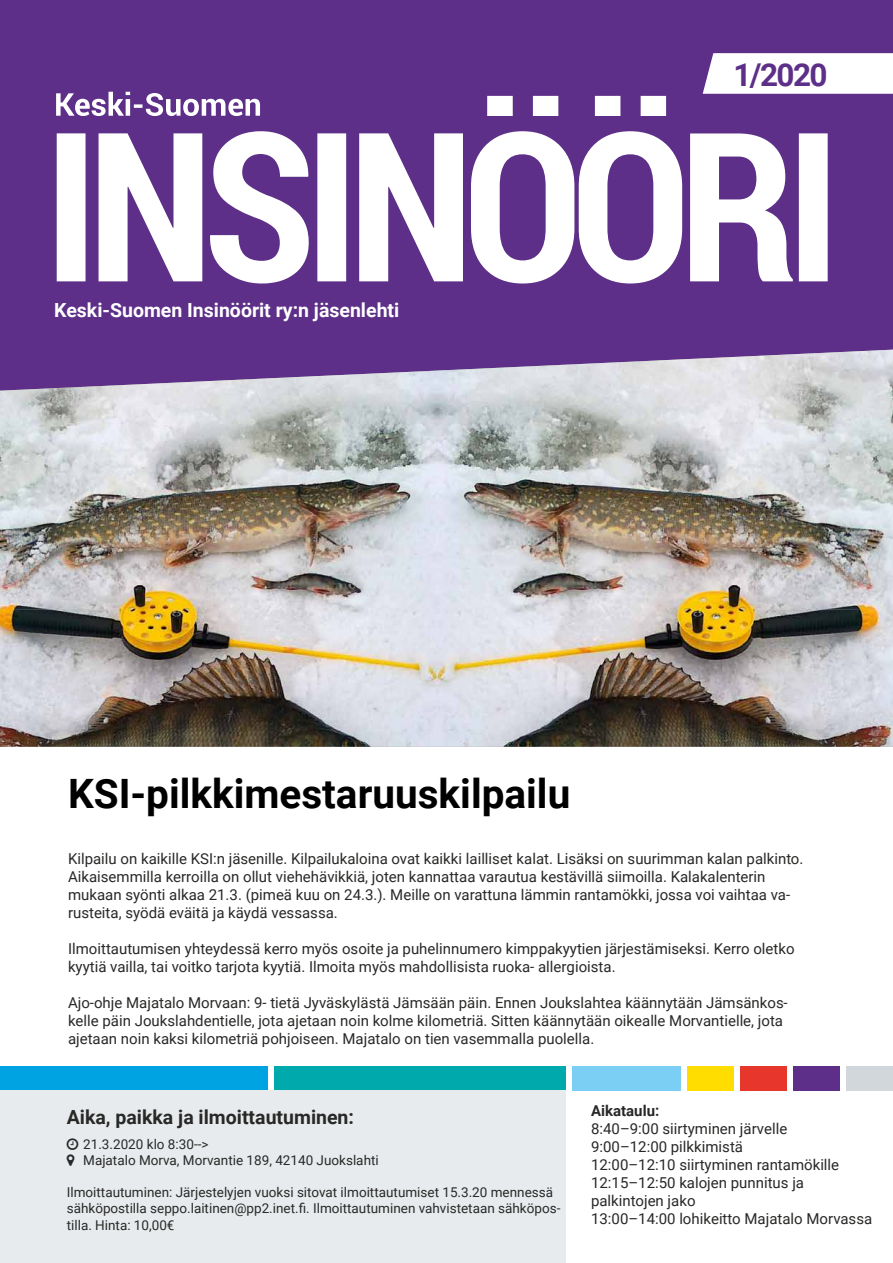
<style>
.page{position:relative;width:893px;height:1263px;background:#fff}
.page>*{position:absolute;margin:0;border:0;box-sizing:border-box;transform-origin:0 0}
.t1{font:700 40.5px "Roboto";color:#000}
.t2{font:700 31.5px "Roboto";color:#5d2f88}
.t3{font:700 19.5px "Roboto";color:#fff}
.t4{font:700 19.5px "Roboto";color:#282827}
.t5{font:15px/18px "Roboto";color:#282827}
.t6{font:700 15px "Roboto";color:#282827}
.t7{font:13.5px/16.2px "Roboto";color:#282827}
</style>
<div class="page">
<div style="left:0;top:0;width:893px;height:350px;background:#5d2f88"></div>
<svg style="left:703px;top:53px;width:190px;height:41px"></svg>
<svg style="left:57px;top:96px;width:771px;height:187px"></svg>
<svg style="left:56px;top:92px;width:204px;height:24px"></svg>
<div style="left:846px;top:1066px;width:47px;height:25px;background:#d2d7db"></div>
<div style="left:793px;top:1066px;width:47px;height:25px;background:#5d2f88"></div>
<div style="left:740px;top:1066px;width:47px;height:25px;background:#e7362c"></div>
<div style="left:687px;top:1066px;width:46px;height:25px;background:#fd0"></div>
<div style="left:572px;top:1066px;width:108px;height:25px;background:#7bcef4"></div>
<div style="left:274px;top:1066px;width:292px;height:25px;background:#00a9ab"></div>
<div style="left:0;top:1066px;width:268px;height:25px;background:#00a3e2"></div>
<div style="left:0;top:1091px;width:566px;height:172px;background:#e8ebed"></div>
<img style="left:0;top:350px;width:893px;height:397px">
<h3 class="t3" style="left:54px;top:297px;width:347px">Keski-Suomen Insinöörit ry:n jäsenlehti</h3>
<h2 class="t2" style="left:733px;top:53px;width:96px">1/2020</h2>
<h1 class="t1" style="left:68px;top:765px;width:504px">KSI-pilkkimestaruuskilpailu</h1>
<p class="t5" style="left:68px;top:849px;width:737px">Kilpailu on kaikille KSI:n jäsenille. Kilpailukaloina ovat kaikki lailliset kalat. Lisäksi on suurimman kalan palkinto.<br>Aikaisemmilla kerroilla on ollut viehehävikkiä, joten kannattaa varautua kestävillä siimoilla. Kalakalenterin mukaan syönti alkaa 21.3. (pimeä kuu on 24.3.). Meille on varattuna lämmin rantamökki, jossa voi vaihtaa va&shy;rusteita, syödä eväitä ja käydä vessassa.</p>
<p class="t5" style="left:68px;top:939px;width:728px">Ilmoittautumisen yhteydessä kerro myös osoite ja puhelinnumero kimppakyytien järjestämiseksi. Kerro oletko kyytiä vailla, tai voitko tarjota kyytiä. Ilmoita myös mahdollisista ruoka- allergioista.</p>
<p class="t5" style="left:68px;top:993px;width:721px">Ajo-ohje Majatalo Morvaan: 9- tietä Jyväskylästä Jämsään päin. Ennen Joukslahtea käännytään Jämsänkos&shy;kelle päin Joukslahdentielle, jota ajetaan noin kolme kilometriä. Sitten käännytään oikealle Morvantielle, jota ajetaan noin kaksi kilometriä pohjoiseen. Majatalo on tien vasemmalla puolella.</p>
<h3 class="t4" style="left:67px;top:1103px;width:289px">Aika, paikka ja ilmoittautuminen:</h3>
<p class="t7" style="left:83px;top:1135px;width:297px">21.3.2020 klo 8:30--&gt;<br>Majatalo Morva, Morvantie 189, 42140 Juokslahti</p>
<p class="t7" style="left:67px;top:1184px;width:495px">Ilmoittautuminen: Järjestelyjen vuoksi sitovat ilmoittautumiset 15.3.20 mennessä sähköpostilla seppo.laitinen@pp2.inet.fi. Ilmoittautuminen vahvistetaan sähköpos&shy;tilla. Hinta: 10,00€</p>
<p class="t6" style="left:591px;top:1100px;width:70px">Aikataulu:</p>
<p class="t5" style="left:591px;top:1119px;width:283px">8:40–9:00 siirtyminen järvelle<br>9:00–12:00 pilkkimistä<br>12:00–12:10 siirtyminen rantamökille<br>12:15–12:50 kalojen punnitus ja palkintojen jako<br>13:00–14:00 lohikeitto Majatalo Morvassa</p>
</div>
